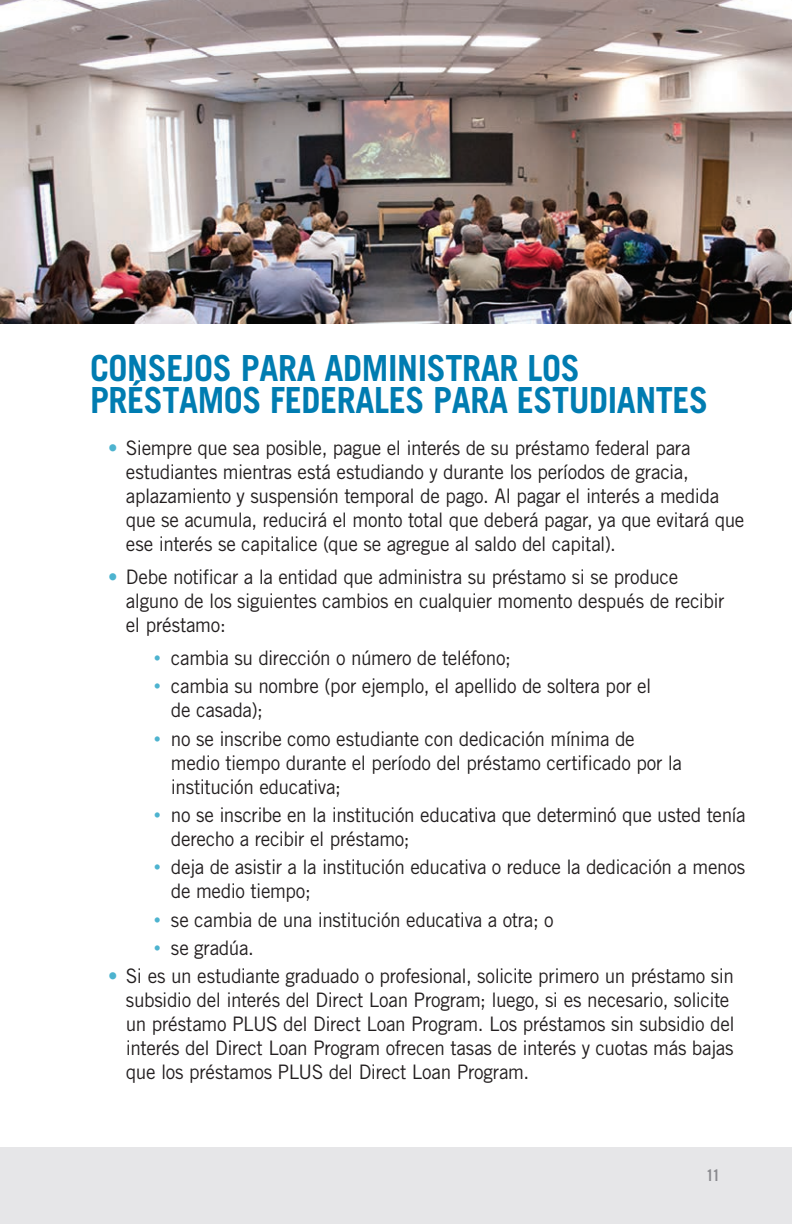
<style>
.page{position:relative;width:792px;height:1224px;background:#fff}
.page>*{position:absolute;margin:0;border:0;box-sizing:border-box;transform-origin:0 0}
.t1{font:700 36px/32px "Trade Gothic LT Std";letter-spacing:-.015em;color:#007cb1;scale:.95 1}
.t2{font:20px/24px "Trade Gothic LT Std";letter-spacing:-.02em;color:#231f20;scale:.95 1}
.t3{font:16px "Trade Gothic LT Std Bd Cn 20";color:#8a8a8e}
.s1{color:#4db3cf}
.s2{font-family:"Gotham";color:#4db3cf}
</style>
<div class="page">
<div style="left:0;top:1147px;width:792px;height:77px;background:#e6e6e8"></div>
<img style="left:0;top:0;width:792px;height:324px">
<h2 class="t1" style="left:90px;top:352px;width:652px">CONSEJOS PARA ADMINISTRAR LOS<br>PRÉSTAMOS FEDERALES PARA ESTUDIANTES</h2>
<p class="t2" style="left:126px;top:436px;width:653px;text-indent:-18px"><span class="s1">•</span> Siempre que sea posible, pague el interés de su préstamo federal para estudiantes mientras está estudiando y durante los períodos de gracia, aplazamiento y suspensión temporal de pago. Al pagar el interés a medida que se acumula, reducirá el monto total que deberá pagar, ya que evitará que ese interés se capitalice (que se agregue al saldo del capital).</p>
<p class="t2" style="left:126px;top:565px;width:632px;text-indent:-18px"><span class="s1">•</span> Debe notificar a la entidad que administra su préstamo si se produce alguno de los siguientes cambios en cualquier momento después de recibir el préstamo:</p>
<p class="t2" style="left:153px;top:646px;width:378px"><span class="s2">•</span> cambia su dirección o número de teléfono;</p>
<p class="t2" style="left:171px;top:674px;width:507px;text-indent:-18px"><span class="s2">•</span> cambia su nombre (por ejemplo, el apellido de soltera por el de casada);</p>
<p class="t2" style="left:171px;top:726px;width:540px;text-indent:-18px"><span class="s2">•</span> no se inscribe como estudiante con dedicación mínima de medio tiempo durante el período del préstamo certificado por la institución educativa;</p>
<p class="t2" style="left:171px;top:803px;width:606px;text-indent:-18px"><span class="s2">•</span> no se inscribe en la institución educativa que determinó que usted tenía derecho a recibir el préstamo;</p>
<p class="t2" style="left:171px;top:855px;width:606px;text-indent:-18px"><span class="s2">•</span> deja de asistir a la institución educativa o reduce la dedicación a menos de medio tiempo;</p>
<p class="t2" style="left:153px;top:907px;width:423px"><span class="s2">•</span> se cambia de una institución educativa a otra; o</p>
<p class="t2" style="left:153px;top:936px;width:108px"><span class="s2">•</span> se gradúa.</p>
<p class="t2" style="left:126px;top:964px;width:642px;text-indent:-18px"><span class="s1">•</span> Si es un estudiante graduado o profesional, solicite primero un préstamo sin subsidio del interés del Direct Loan Program; luego, si es necesario, solicite un préstamo PLUS del Direct Loan Program. Los préstamos sin subsidio del interés del Direct Loan Program ofrecen tasas de interés y cuotas más bajas que los préstamos PLUS del Direct Loan Program.</p>
<p class="t3" style="left:706px;top:1166px;width:15px">11</p>
</div>
